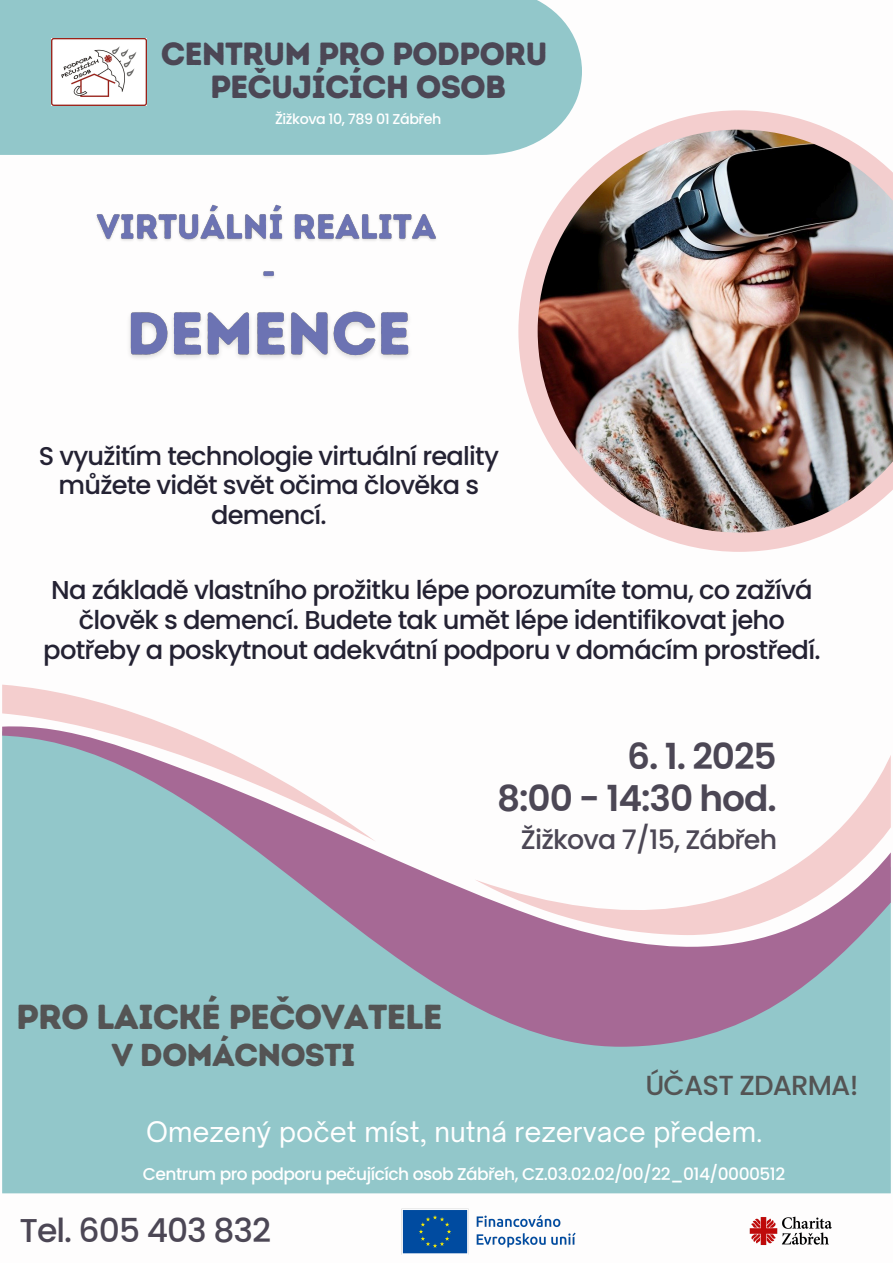
<style>
.page{position:relative;width:893px;height:1263px;background:#fff}
.page>*{position:absolute;margin:0;border:0;box-sizing:border-box;transform-origin:0 0}
.t1{font:600 35.92px/41.6px "Poppins";letter-spacing:-.03em;color:#4c4755;text-align:right}
.t2{font:34.72px "Intro Rust Base";letter-spacing:-.03em;color:#545454}
.t3{font:500 33px "Poppins";letter-spacing:-.03em;color:#4c4755}
.t4{font:32.1px/33.2px "Intro Rust Base";letter-spacing:-.03em;color:#4c4755;text-align:center}
.t5{font:31.72px "Intro Rust Base";letter-spacing:-.03em;color:#545454}
.t6{font:500 27.6px "Poppins";letter-spacing:-.03em;color:#545454}
.t7{font:27.08px "Open Sauce One";color:#fff}
.t8{font:500 26.85px "Poppins";letter-spacing:-.03em;color:#4c4755}
.t9{font:500 25.8px/29.8px "Poppins";letter-spacing:-.03em;color:#242233;text-align:center}
.t10{font:500 25.65px/29.8px "Poppins";letter-spacing:-.03em;color:#242233;text-align:center}
.t11{font:500 17.02px "Poppins";letter-spacing:-.03em;color:#fff}
.t12{font:500 14.25px "Poppins";letter-spacing:-.03em;color:#fff}
</style>
<div class="page">
<svg style="left:518px;top:110px;width:312px;height:442px"></svg>
<div style="left:2px;top:1047px;width:889px;height:146px;background:#92c7ca"></div>
<svg style="left:2px;top:993px;width:889px;height:54px;fill:#92c7ca"></svg>
<svg style="left:2px;top:685px;width:889px;height:308px"></svg>
<div style="left:0;top:0;width:582px;height:155px;background:#92c7ca"></div>
<img style="left:52px;top:38px;width:94px;height:67px">
<img style="left:749px;top:1216px;width:83px;height:29px">
<img style="left:401px;top:1208px;width:175px;height:47px">
<img style="left:537px;top:130px;width:356px;height:403px">
<img style="left:96px;top:202px;width:510px;height:90px">
<img style="left:129px;top:311px;width:281px;height:48px">
<p class="t4" style="left:161px;top:37px;width:388px">CENTRUM PRO PODPORU<br>PEČUJÍCÍCH OSOB</p>
<p class="t12" style="left:275px;top:109px;width:168px">Žižkova 10, 789 01 Zábřeh</p>
<h3 class="t10" style="left:39px;top:441px;width:462px">S využitím technologie virtuální reality můžete vidět svět očima člověka s demencí.</h3>
<p class="t9" style="left:43px;top:575px;width:779px">Na základě vlastního prožitku lépe porozumíte tomu, co zažívá člověk s demencí. Budete tak umět lépe identifikovat jeho potřeby a poskytnout adekvátní podporu v domácím prostředí.</p>
<p class="t2" style="left:16px;top:995px;width:428px">PRO LAICKÉ PEČOVATELE</p>
<p class="t5" style="left:112px;top:1035px;width:245px">V DOMÁCNOSTI</p>
<p class="t1" style="left:497px;top:735px;width:281px">6. 1. 2025<br>8:00 - 14:30 hod.</p>
<p class="t8" style="left:521px;top:821px;width:258px">Žižkova 7/15, Zábřeh</p>
<p class="t6" style="left:645px;top:1066px;width:215px">ÚČAST ZDARMA!</p>
<h4 class="t7" style="left:146px;top:1115px;width:618px">Omezený počet míst, nutná rezervace předem.</h4>
<h3 class="t11" style="left:143px;top:1162px;width:644px">Centrum pro podporu pečujících osob Zábřeh, CZ.03.02.02/00/22_014/0000512</h3>
<h6 class="t3" style="left:19px;top:1207px;width:253px">Tel. 605 403 832</h6>
</div>
